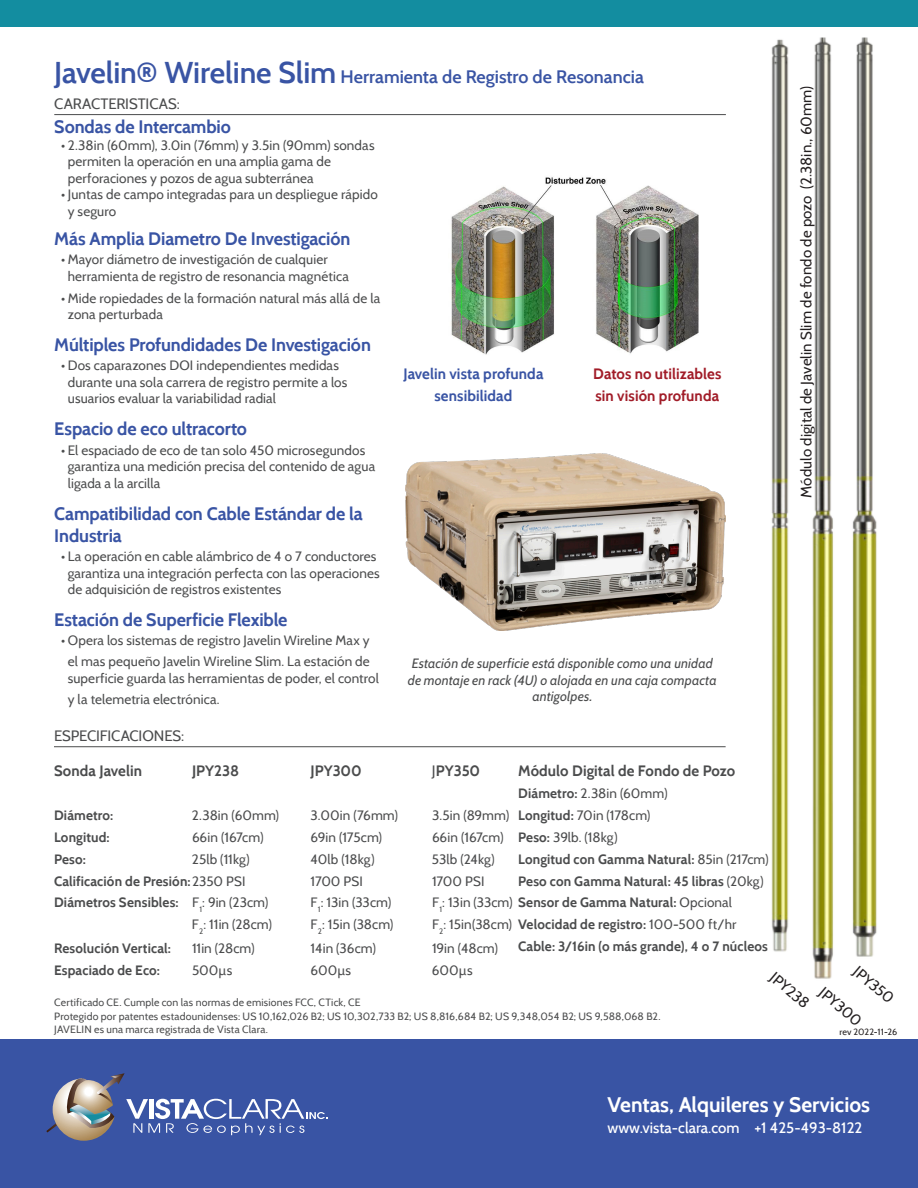
<style>
.page{position:relative;width:918px;height:1188px;background:#fff}
.page>*{position:absolute;margin:0;border:0;box-sizing:border-box;transform-origin:0 0}
.t1{font:700 21px "Cabin";color:#fff}
.Subhead__1{font:700 18px/22.5px "Cabin";letter-spacing:-.005em;color:#3954a4}
.Paragraph{font:700 18px "Cabin";letter-spacing:-.005em;color:#3954a4}
.t2{font:600 18px "Cabin";color:#3954a4}
.Subhead__1-2{font:15px "Cabin";letter-spacing:.005em;color:#231f20}
.Paragraph-2{font:700 15px "Cabin";letter-spacing:.005em;color:#4b4c4d}
.Subhead__1-3{font:700 15px "Cabin";letter-spacing:.005em;color:#a11c28}
.t3{font:500 15px "Cabin";color:#fff}
.t4{font:15px "Cabin";letter-spacing:-.005em;color:#4b4c4d}
.Subhead__1-4{font:700 15px/22.5px "Cabin";letter-spacing:.005em;color:#3954a4;text-align:center}
.Paragraph-3{font:13.5px/16.5px "Cabin";letter-spacing:.01em;color:#4b4c4d}
.Paragraph-4{font:700 13.5px "Cabin";letter-spacing:.01em;color:#4b4c4d}
.Paragraph-5{font:italic 13.5px/16.5px "Cabin";letter-spacing:.01em;color:#4b4c4d;text-align:center}
.Footnote{font:10.5px/13.5px "Cabin";letter-spacing:.015em;color:#4b4c4d}
.Subhead__1-5{font:9px "Cabin";color:#231f20}
.s1{font-size:30px}
.s2{font-weight:400}
.s3{font-weight:700}
</style>
<div class="page">
<div style="left:0;top:1040px;width:918px;height:148px;background:#3954a4"></div>
<svg style="left:46px;top:1073px;width:281px;height:68px"></svg>
<div style="left:0;top:0;width:918px;height:27px;background:#138da0"></div>
<hr style="left:54px;top:746px;width:672px;height:1px;background:#4b4c4d">
<img style="left:405px;top:454px;width:321px;height:176px">
<hr style="left:54px;top:114px;width:672px;height:1px;background:#4b4c4d">
<img style="left:451px;top:177px;width:248px;height:178px">
<img style="left:771px;top:38px;width:106px;height:941px">
<p class="t2" style="left:54px;top:66px;width:592px"><span class="s1">Javelin® Wireline Slim</span> Herramienta de Registro de Resonancia</p>
<p class="t4" style="left:54px;top:95px;width:127px">CARACTERISTICAS:</p>
<p class="Subhead__1" style="left:54px;top:116px;width:178px">Sondas de Intercambio</p>
<p class="Paragraph-3" style="left:68px;top:137px;width:308px;text-indent:-7px">• 2.38in (60mm), 3.0in (76mm) y 3.5in (90mm) sondas permiten la operación en una amplia gama de perforaciones y pozos de agua subterránea</p>
<p class="Paragraph-3" style="left:68px;top:186px;width:312px;text-indent:-7px">• Juntas de campo integradas para un despliegue rápido y seguro</p>
<p class="Paragraph" style="left:54px;top:228px;width:298px">Más Amplia Diametro De Investigación</p>
<p class="Paragraph-3" style="left:68px;top:251px;width:283px;text-indent:-7px">• Mayor diámetro de investigación de cualquier herramienta de registro de resonancia magnética</p>
<p class="Paragraph-3" style="left:68px;top:290px;width:314px;text-indent:-7px">• Mide ropiedades de la formación natural más allá de la zona perturbada</p>
<p class="Paragraph" style="left:54px;top:334px;width:318px">Múltiples Profundidades De Investigación</p>
<p class="Paragraph-3" style="left:68px;top:357px;width:281px;text-indent:-7px">• Dos caparazones DOI independientes medidas durante una sola carrera de registro permite a los usuarios evaluar la variabilidad radial</p>
<p class="Subhead__1" style="left:54px;top:418px;width:194px">Espacio de eco ultracorto</p>
<p class="Paragraph-3" style="left:68px;top:442px;width:309px;text-indent:-7px">• El espaciado de eco de tan solo 450 microsegundos garantiza una medición precisa del contenido de agua ligada a la arcilla</p>
<p class="Subhead__1" style="left:54px;top:502px;width:310px">Campatibilidad con Cable Estándar de la<br>Industria</p>
<p class="Paragraph-3" style="left:68px;top:548px;width:313px;text-indent:-7px">• La operación en cable alámbrico de 4 o 7 conductores garantiza una integración perfecta con las operaciones de adquisición de registros existentes</p>
<p class="Subhead__1" style="left:54px;top:609px;width:235px">Estación de Superficie Flexible</p>
<p class="Paragraph-3" style="left:61px;top:630px;width:310px;line-height:21px;text-align:center">• Opera los sistemas de registro Javelin Wireline Max y el mas pequeño Javelin Wireline Slim. La estación de</p>
<p class="Paragraph-3" style="left:68px;top:668px;width:313px;line-height:21px">superficie guarda las herramientas de poder, el control y la telemetria electrónica.</p>
<p class="t4" style="left:54px;top:727px;width:132px">ESPECIFICACIONES:</p>
<p class="Subhead__1-4" style="left:403px;top:362px;width:142px">Javelin vista profunda sensibilidad</p>
<p class="Subhead__1-3" style="left:593px;top:365px;width:130px">Datos no utilizables</p>
<p class="Subhead__1-3" style="left:595px;top:387px;width:125px">sin visión profunda</p>
<p class="Paragraph-5" style="left:408px;top:654px;width:310px">Estación de superficie está disponible como una unidad de montaje en rack (4U) o alojada en una caja compacta antigolpes.</p>
<p class="Subhead__1-2" style="left:797px;top:498px;width:413px;rotate:-90deg">Módulo digital de Javelin Slim de fondo de pozo (2.38in., 60mm)</p>
<p class="Paragraph-2" style="left:54px;top:762px;width:90px">Sonda Javelin</p>
<p class="Paragraph-2" style="left:192px;top:762px;width:49px">JPY238</p>
<p class="Paragraph-2" style="left:310px;top:762px;width:53px">JPY300</p>
<p class="Paragraph-2" style="left:432px;top:762px;width:50px"><span class="s2">J</span>PY350</p>
<p class="Paragraph-4" style="left:54px;top:807px;width:61px">Diámetro:</p>
<p class="Paragraph-3" style="left:192px;top:807px;width:89px">2.38in (60mm)</p>
<p class="Paragraph-3" style="left:311px;top:807px;width:89px">3.00in (76mm)</p>
<p class="Paragraph-3" style="left:432px;top:807px;width:79px">3.5in (89mm)</p>
<p class="Paragraph-4" style="left:54px;top:829px;width:57px">Longitud:</p>
<p class="Paragraph-3" style="left:192px;top:829px;width:73px">66in (167cm)</p>
<p class="Paragraph-3" style="left:311px;top:829px;width:73px">69in (175cm)</p>
<p class="Paragraph-3" style="left:432px;top:829px;width:73px">66in (167cm)</p>
<p class="Paragraph-4" style="left:54px;top:851px;width:33px">Peso:</p>
<p class="Paragraph-3" style="left:192px;top:851px;width:59px">25lb (11kg)</p>
<p class="Paragraph-3" style="left:310px;top:851px;width:66px">40lb (18kg)</p>
<p class="Paragraph-3" style="left:432px;top:851px;width:64px">53lb (24kg)</p>
<p class="Paragraph-4" style="left:54px;top:873px;width:193px">Calificación de Presión:<span class="s2">2350 PSI</span></p>
<p class="Paragraph-3" style="left:311px;top:872px;width:54px">1700 PSI</p>
<p class="Paragraph-3" style="left:432px;top:872px;width:54px">1700 PSI</p>
<p class="Paragraph-4" style="left:54px;top:895px;width:216px">Diámetros Sensibles: <span class="s2">F</span><sub>1</sub><span class="s2">: 9in (23cm)</span></p>
<p class="Paragraph-3" style="left:311px;top:894px;width:82px">F<sub>1</sub>: 13in (33cm)</p>
<p class="Paragraph-4" style="left:432px;top:895px;width:302px"><span class="s2">F</span><sub>1</sub><span class="s2">: 13in (33cm)</span> Sensor de Gamma Natural: <span class="s2">Opcional</span></p>
<p class="Paragraph-3" style="left:192px;top:916px;width:81px">F<sub>2</sub>: 11in (28cm)</p>
<p class="Paragraph-3" style="left:311px;top:916px;width:84px">F<sub>2</sub>: 15in (38cm)</p>
<p class="Paragraph-3" style="left:432px;top:916px;width:306px">F<sub>2</sub>: 15in(38cm) <span class="s3">Velocidad de registro:</span> 100-500 ft/hr</p>
<p class="Paragraph-4" style="left:54px;top:940px;width:118px">Resolución Vertical:</p>
<p class="Paragraph-3" style="left:192px;top:940px;width:64px">11in (28cm)</p>
<p class="Paragraph-3" style="left:311px;top:940px;width:67px">14in (36cm)</p>
<p class="Paragraph-3" style="left:432px;top:940px;width:67px">19in (48cm)</p>
<p class="Paragraph-4" style="left:54px;top:962px;width:107px">Espaciado de Eco:</p>
<p class="Paragraph-3" style="left:192px;top:962px;width:42px">500µs</p>
<p class="Paragraph-3" style="left:310px;top:962px;width:42px">600µs</p>
<p class="Paragraph-3" style="left:432px;top:962px;width:42px">600µs</p>
<p class="Paragraph-2" style="left:518px;top:762px;width:219px">Módulo Digital de Fondo de Pozo</p>
<p class="Paragraph-3" style="left:518px;top:785px;width:151px"><span class="s3">Diámetro:</span> 2.38in (60mm)</p>
<p class="Paragraph-3" style="left:518px;top:807px;width:134px"><span class="s3">Longitud:</span> 70in (178cm)</p>
<p class="Paragraph-3" style="left:518px;top:829px;width:101px"><span class="s3">Peso:</span> 39lb. (18kg)</p>
<p class="Paragraph-4" style="left:518px;top:851px;width:252px">Longitud con Gamma Natural: <span class="s2">85in (217cm)</span></p>
<p class="Paragraph-4" style="left:518px;top:873px;width:247px">Peso con Gamma Natural: 45 libras <span class="s2">(20kg)</span></p>
<p class="Paragraph-4" style="left:518px;top:938px;width:251px">Cable: 3/16in (o más grande), 4 o 7 núcleos</p>
<p class="Subhead__1-2" style="left:778px;top:968px;width:48px;rotate:40deg">JPY238</p>
<p class="Subhead__1-2" style="left:861px;top:962px;width:49px;rotate:40deg">JPY350</p>
<p class="Subhead__1-5" style="left:839px;top:1027px;width:59px">rev 2022-11-26</p>
<p class="Subhead__1-2" style="left:827px;top:983px;width:52px;rotate:40deg">JPY300</p>
<p class="Footnote" style="left:54px;top:996px;width:608px">Certificado CE. Cumple con las normas de emisiones FCC, CTick, CE<br>Protegido por patentes estadounidenses: US 10,162,026 B2; US 10,302,733 B2; US 8,816,684 B2; US 9,348,054 B2; US 9,588,068 B2.<br>JAVELIN es una marca registrada de Vista Clara.</p>
<h1 class="t1" style="left:608px;top:1092px;width:264px">Ventas, Alquileres y Servicios</h1>
<p class="t3" style="left:608px;top:1119px;width:256px">www.vista-clara.com +1 425-493-8122</p>
</div>
